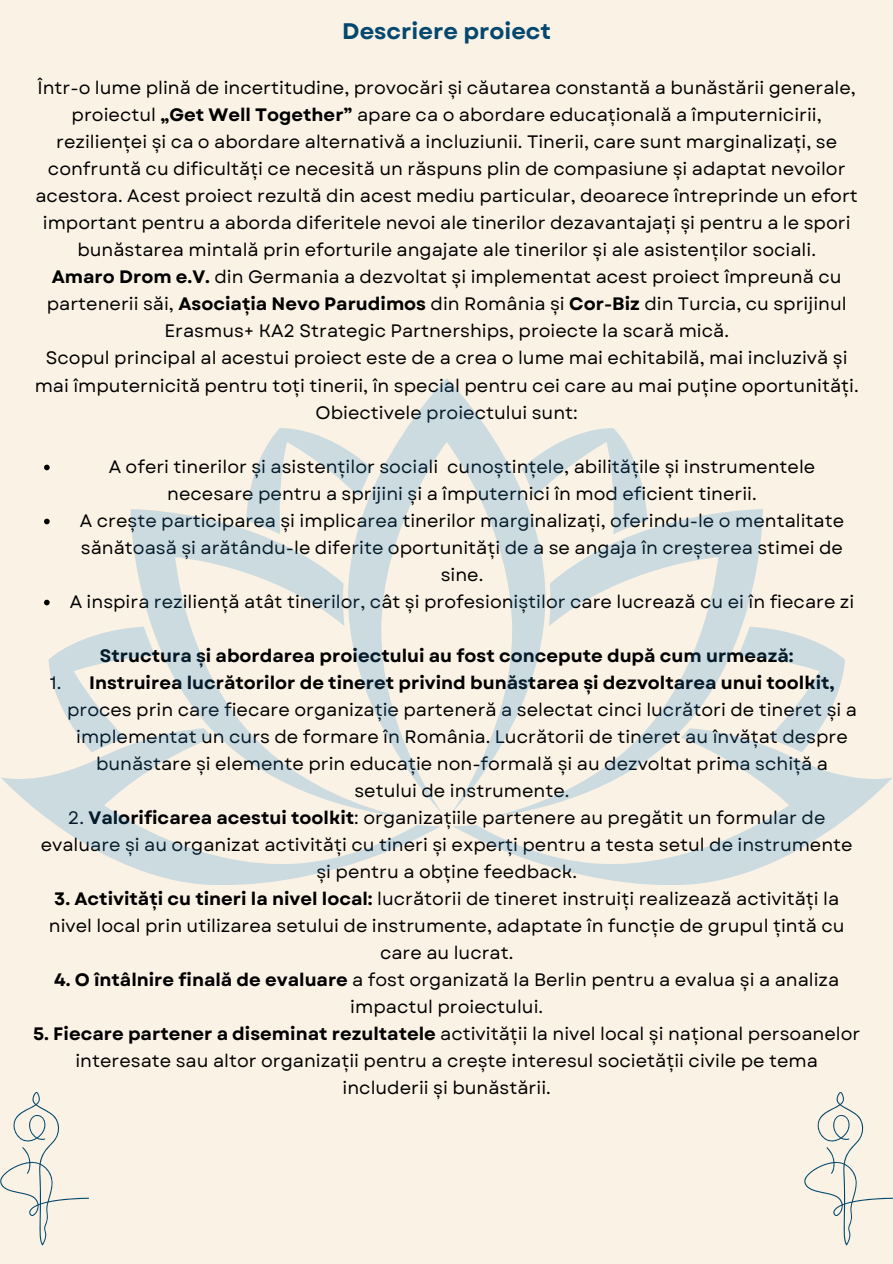
<style>
.page{position:relative;width:893px;height:1264px;background:#fff}
.page>*{position:absolute;margin:0;border:0;box-sizing:border-box;transform-origin:0 0}
.t1{font:700 22.5px "Garet";color:#04486f}
.t2{font:18px/27px "Garet";color:#000;text-align:center}
.t3{font:700 18px "Garet";color:#000}
.s1{font-weight:700}
</style>
<div class="page">
<div style="left:0;top:0;width:892px;height:1263px;background:#faf2e5"></div>
<svg style="left:44px;top:464px;width:6px;height:6px"></svg>
<svg style="left:44px;top:518px;width:6px;height:6px"></svg>
<svg style="left:44px;top:599px;width:6px;height:6px"></svg>
<svg style="left:371px;top:378px;width:150px;height:435px"></svg>
<svg style="left:130px;top:509px;width:273px;height:219px"></svg>
<svg style="left:48px;top:626px;width:107px;height:102px"></svg>
<svg style="left:1px;top:728px;width:439px;height:156px"></svg>
<svg style="left:246px;top:428px;width:125px;height:106px"></svg>
<svg style="left:490px;top:509px;width:273px;height:219px"></svg>
<svg style="left:738px;top:626px;width:107px;height:102px"></svg>
<svg style="left:452px;top:728px;width:440px;height:156px"></svg>
<svg style="left:521px;top:428px;width:126px;height:106px"></svg>
<svg style="left:0;top:1092px;width:89px;height:153px"></svg>
<svg style="left:804px;top:1092px;width:88px;height:153px"></svg>
<p class="t1" style="left:342px;top:15px;width:210px">Descriere proiect</p>
<p class="t2" style="left:35px;top:75px;width:823px">Într-o lume plină de incertitudine, provocări și căutarea constantă a bunăstării generale, proiectul <span class="s1">„Get Well Together”</span> apare ca o abordare educațională a împuternicirii, rezilienței și ca o abordare alternativă a incluziunii. Tinerii, care sunt marginalizați, se confruntă cu dificultăți ce necesită un răspuns plin de compasiune și adaptat nevoilor acestora. Acest proiect rezultă din acest mediu particular, deoarece întreprinde un efort important pentru a aborda diferitele nevoi ale tinerilor dezavantajați și pentru a le spori bunăstarea mintală prin eforturile angajate ale tinerilor și ale asistenților sociali.</p>
<p class="t2" style="left:47px;top:264px;width:801px"><span class="s1">Amaro Drom e.V.</span> din Germania a dezvoltat și implementat acest proiect împreună cu partenerii săi, <span class="s1">Asociația Nevo Parudimos</span> din România și <span class="s1">Cor-Biz</span> din Turcia, cu sprijinul<br>Erasmus+ KA2 Strategic Partnerships, proiecte la scară mică.</p>
<p class="t2" style="left:35px;top:345px;width:825px">Scopul principal al acestui proiect este de a crea o lume mai echitabilă, mai incluzivă și mai împuternicită pentru toți tinerii, în special pentru cei care au mai puține oportunități.</p>
<p class="t2" style="left:315px;top:399px;width:264px">Obiectivele proiectului sunt:</p>
<p class="t2" style="left:109px;top:453px;width:708px">A oferi tinerilor și asistenților sociali cunoștințele, abilitățile și instrumentele necesare pentru a sprijini și a împuternici în mod eficient tinerii.</p>
<p class="t2" style="left:80px;top:507px;width:765px">A crește participarea și implicarea tinerilor marginalizați, oferindu-le o mentalitate sănătoasă și arătându-le diferite oportunități de a se angaja în creșterea stimei de sine.</p>
<p class="t2" style="left:70px;top:588px;width:786px">A inspira reziliență atât tinerilor, cât și profesioniștilor care lucrează cu ei în fiecare zi</p>
<p class="t3" style="left:100px;top:642px;width:695px">Structura și abordarea proiectului au fost concepute după cum urmează:</p>
<p class="t2" style="left:67px;top:669px;width:791px"><span class="s1">Instruirea lucrătorilor de tineret privind bunăstarea și dezvoltarea unui toolkit, </span>proces prin care fiecare organizație parteneră a selectat cinci lucrători de tineret și a implementat un curs de formare în România. Lucrătorii de tineret au învățat despre bunăstare și elemente prin educație non-formală și au dezvoltat prima schiță a setului de instrumente.</p>
<p class="t2" style="left:50px;top:669px;width:13px">1.</p>
<p class="t2" style="left:41px;top:804px;width:813px">2. <span class="s1">Valorificarea acestui toolkit</span>: organizațiile partenere au pregătit un formular de evaluare și au organizat activități cu tineri și experți pentru a testa setul de instrumente și pentru a obține feedback.</p>
<p class="t2" style="left:49px;top:885px;width:797px"><span class="s1">3. Activități cu tineri la nivel local:</span> lucrătorii de tineret instruiți realizează activități la nivel local prin utilizarea setului de instrumente, adaptate în funcție de grupul țintă cu care au lucrat.</p>
<p class="t2" style="left:54px;top:966px;width:786px"><span class="s1">4. O întâlnire finală de evaluare</span> a fost organizată la Berlin pentru a evalua și a analiza impactul proiectului.</p>
<p class="t2" style="left:33px;top:1020px;width:828px"><span class="s1">5. Fiecare partener a diseminat rezultatele</span> activității la nivel local și național persoanelor interesate sau altor organizații pentru a crește interesul societății civile pe tema includerii și bunăstării.</p>
</div>
